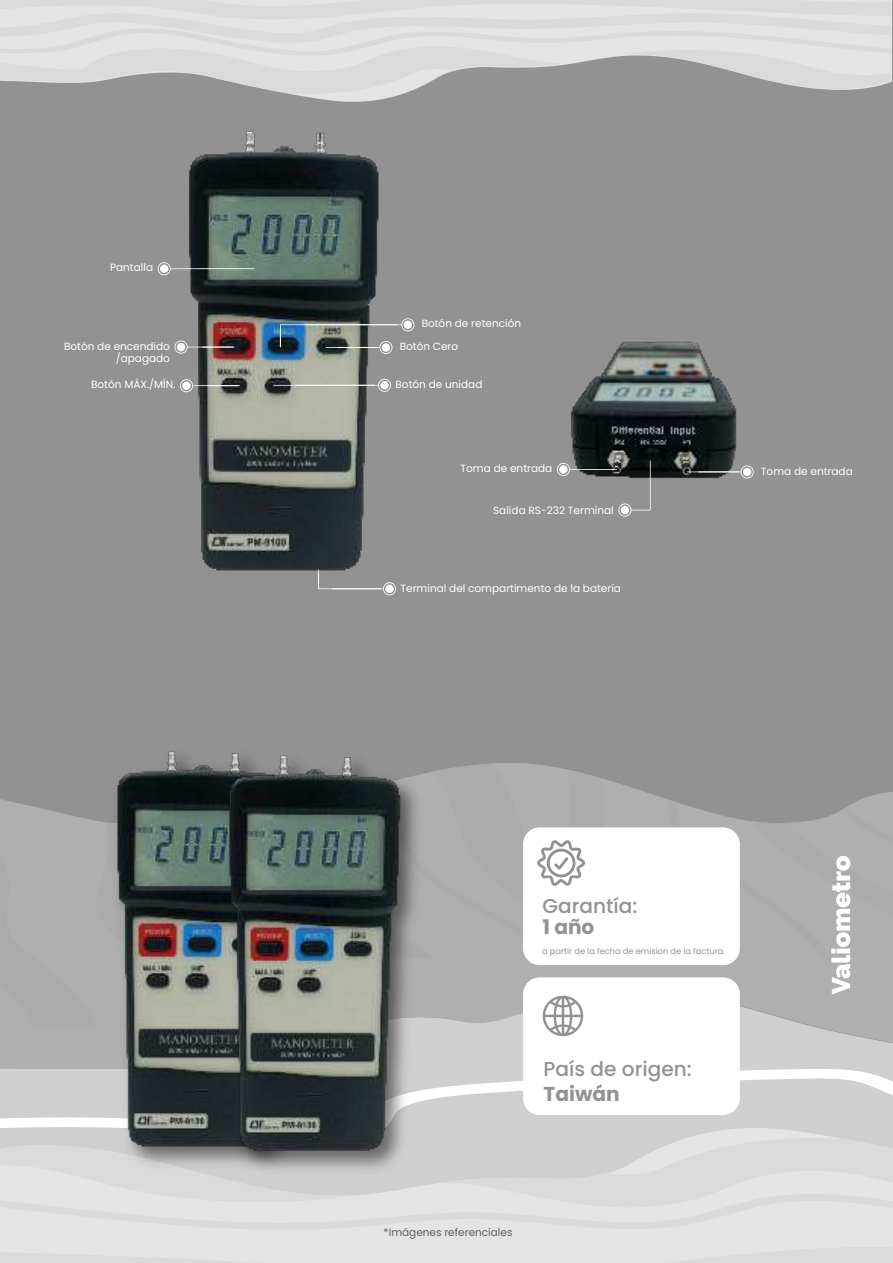
<style>
.page{position:relative;width:893px;height:1263px;background:#929292}
.page>*{position:absolute;margin:0;border:0;box-sizing:border-box;transform-origin:0 0}
.t1{font:500 20.1px "Poppins";color:#929292}
.t2{font:700 20.1px "Poppins";color:#929292}
.t3{font:10.5px/12.6px "Poppins";color:#fff;text-align:right}
.t4{font:10.5px "Poppins";color:#606060}
.t5{font:8.25px "Poppins";color:#929292}
</style>
<div class="page">
<svg style="left:0;top:1097px;width:893px;height:31px;background:#d2d2d2"></svg>
<svg style="left:0;top:1031px;width:893px;height:66px;background:#cecece"></svg>
<svg style="left:0;top:1128px;width:893px;height:31px;background:#d4d4d4"></svg>
<svg style="left:0;top:1159px;width:893px;height:40px;background:#dbdbdb"></svg>
<svg style="left:0;top:1199px;width:893px;height:64px;background:#e2e2e2"></svg>
<div style="left:0;top:799px;width:85px;height:230px;background:#afafaf"></div>
<div style="left:85px;top:818px;width:16px;height:211px;background:#afafaf"></div>
<svg style="left:430px;top:1006px;width:93px;height:23px;background:#bbb"></svg>
<div style="left:430px;top:763px;width:123px;height:243px;background:#afafaf"></div>
<svg style="left:553px;top:767px;width:111px;height:210px;fill:#afafaf"></svg>
<svg style="left:664px;top:798px;width:63px;height:179px;fill:#afafaf"></svg>
<svg style="left:0;top:79px;width:891px;height:22px"></svg>
<svg style="left:0;top:73px;width:891px;height:6px;fill:#dadada"></svg>
<svg style="left:0;top:52px;width:891px;height:21px;background:#d2d2d2"></svg>
<div style="left:0;top:0;width:891px;height:52px;background:#e2e2e2"></div>
<div style="left:523px;top:827px;width:217px;height:138px;background:#fff;border-radius:17px"></div>
<div style="left:523px;top:977px;width:217px;height:138px;background:#fff;border-radius:17px"></div>
<svg style="left:537px;top:840px;width:48px;height:46px"></svg>
<svg style="left:542px;top:996px;width:42px;height:41px"></svg>
<svg style="left:727px;top:792px;width:166px;height:237px;background:#b3b3b3"></svg>
<img style="left:172px;top:131px;width:217px;height:465px">
<hr style="left:170px;top:268px;width:85px;height:1px;background:#fff">
<svg style="left:158px;top:262px;width:13px;height:13px"></svg>
<div style="left:160px;top:265px;width:8px;height:8px;background:#fff;border-radius:50%"></div>
<hr style="left:187px;top:347px;width:48px;height:1px;background:#fff">
<svg style="left:175px;top:341px;width:13px;height:13px"></svg>
<div style="left:177px;top:343px;width:8px;height:8px;background:#fff;border-radius:50%"></div>
<hr style="left:192px;top:385px;width:48px;height:1px;background:#fff">
<svg style="left:180px;top:379px;width:13px;height:13px"></svg>
<div style="left:182px;top:382px;width:9px;height:8px;background:#fff;border-radius:50%"></div>
<hr style="left:326px;top:347px;width:54px;height:1px;background:#fff">
<svg style="left:379px;top:341px;width:13px;height:13px"></svg>
<div style="left:382px;top:343px;width:8px;height:9px;background:#fff;border-radius:50%"></div>
<hr style="left:273px;top:385px;width:106px;height:1px;background:#fff">
<svg style="left:378px;top:379px;width:13px;height:13px"></svg>
<div style="left:380px;top:381px;width:9px;height:8px;background:#fff;border-radius:50%"></div>
<hr style="left:319px;top:588px;width:65px;height:1px;background:#fff">
<svg style="left:383px;top:582px;width:13px;height:13px"></svg>
<div style="left:385px;top:585px;width:9px;height:8px;background:#fff;border-radius:50%"></div>
<svg style="left:318px;top:569px;width:1px;height:20px"></svg>
<hr style="left:280px;top:324px;width:122px;height:1px;background:#fff">
<svg style="left:401px;top:318px;width:13px;height:13px"></svg>
<div style="left:404px;top:321px;width:8px;height:8px;background:#fff;border-radius:50%"></div>
<svg style="left:280px;top:324px;width:1px;height:23px"></svg>
<img style="left:101px;top:751px;width:112px;height:424px">
<img style="left:217px;top:772px;width:213px;height:409px">
<img style="left:213px;top:753px;width:195px;height:425px">
<img style="left:571px;top:341px;width:178px;height:161px">
<hr style="left:569px;top:469px;width:48px;height:1px;background:#fff">
<svg style="left:557px;top:463px;width:13px;height:13px"></svg>
<div style="left:559px;top:465px;width:9px;height:9px;background:#fff;border-radius:50%"></div>
<hr style="left:687px;top:471px;width:54px;height:1px;background:#fff">
<svg style="left:741px;top:465px;width:13px;height:13px"></svg>
<div style="left:743px;top:468px;width:8px;height:8px;background:#fff;border-radius:50%"></div>
<hr style="left:650px;top:460px;width:1px;height:50px;background:#fff">
<svg style="left:618px;top:503px;width:32px;height:14px"></svg>
<div style="left:621px;top:506px;width:8px;height:8px;background:#fff;border-radius:50%"></div>
<p class="t3" style="left:110px;top:261px;width:45px">Pantalla</p>
<p class="t3" style="left:64px;top:340px;width:107px">Botón de encendido /apagado</p>
<p class="t3" style="left:91px;top:378px;width:86px">Botón MÁX./MÍN.</p>
<p class="t3" style="left:422px;top:318px;width:101px">Botón de retención</p>
<p class="t3" style="left:400px;top:340px;width:60px">Botón Cero</p>
<p class="t3" style="left:395px;top:378px;width:88px">Botón de unidad</p>
<p class="t3" style="left:461px;top:462px;width:93px">Toma de entrada</p>
<p class="t3" style="left:761px;top:465px;width:93px">Toma de entrada</p>
<p class="t3" style="left:493px;top:504px;width:122px">Salida RS-232 Terminal</p>
<p class="t3" style="left:400px;top:582px;width:222px">Terminal del compartimento de la batería</p>
<h1 class="t1" style="left:542px;top:894px;width:97px">Garantía:</h1>
<h1 class="t2" style="left:542px;top:915px;width:53px">1 año</h1>
<p class="t5" style="left:542px;top:946px;width:184px">a partir de la fecha de emision de la factura.</p>
<h1 class="t1" style="left:544px;top:1058px;width:150px">País de origen:</h1>
<h1 class="t2" style="left:544px;top:1082px;width:78px">Taiwán</h1>
<p class="t4" style="left:384px;top:1226px;width:130px">*Imágenes referenciales</p>
</div>
